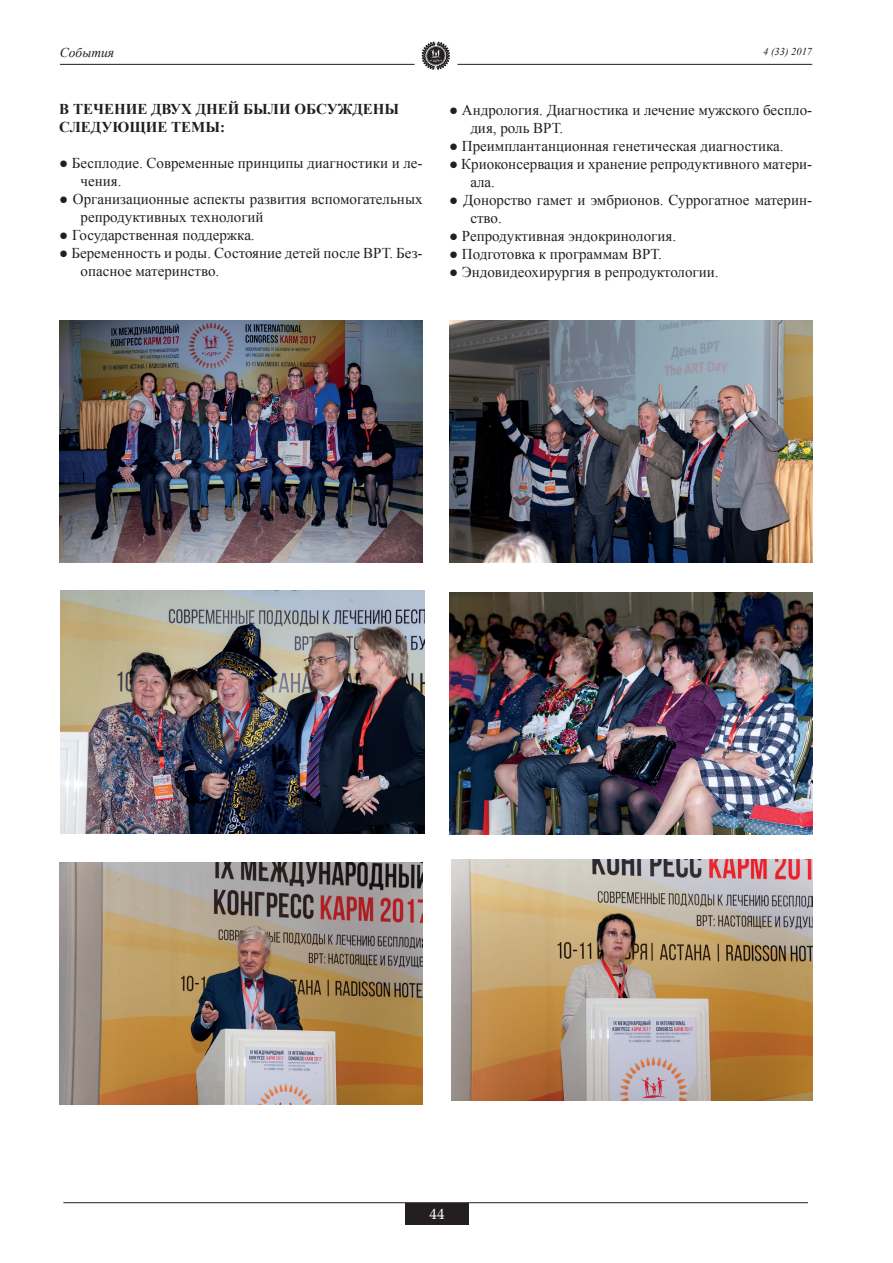
<style>
.page{position:relative;width:893px;height:1263px;background:#fff}
.page>*{position:absolute;margin:0;border:0;box-sizing:border-box;transform-origin:0 0}
.t1{font:15px/18px "Times New Roman";color:#231f20}
.t2{font:700 15px/18px "Times New Roman";color:#231f20}
.t3{font:15px "Palatino Linotype";color:#fff}
.t4{font:italic 13.5px "Times New Roman";color:#231f20}
.t5{font:italic 10.5px "Times New Roman";color:#231f20}
</style>
<div class="page">
<hr style="left:60px;top:64px;width:355px;height:1px;background:#231f20">
<hr style="left:457px;top:64px;width:355px;height:1px;background:#231f20">
<hr style="left:63px;top:1202px;width:745px;height:1px;background:#231f20">
<div style="left:405px;top:1203px;width:64px;height:22px;background:#231f20"></div>
<svg style="left:422px;top:41px;width:28px;height:29px"></svg>
<img style="left:449px;top:593px;width:363px;height:242px">
<img style="left:59px;top:321px;width:364px;height:242px">
<img style="left:449px;top:321px;width:363px;height:242px">
<img style="left:451px;top:860px;width:361px;height:240px">
<img style="left:61px;top:591px;width:363px;height:242px">
<img style="left:59px;top:862px;width:364px;height:242px">
<p class="t4" style="left:60px;top:43px;width:56px">События</p>
<p class="t5" style="left:763px;top:44px;width:50px">4 (33) 2017</p>
<p class="t2" style="left:59px;top:100px;width:341px">В ТЕЧЕНИЕ ДВУХ ДНЕЙ БЫЛИ ОБСУЖДЕНЫ<br>СЛЕДУЮЩИЕ ТЕМЫ:</p>
<p class="t1" style="left:81px;top:154px;width:343px;text-indent:-21px">● Бесплодие. Современные принципы диагностики и ле&shy;чения.</p>
<p class="t1" style="left:81px;top:190px;width:343px;text-indent:-21px">● Организационные аспекты развития вспомогательных репродуктивных технологий</p>
<p class="t1" style="left:59px;top:226px;width:197px">● Государственная поддержка.</p>
<p class="t1" style="left:81px;top:244px;width:343px;text-indent:-21px">● Беременность и роды. Состояние детей после ВРТ. Без&shy;опасное материнство.</p>
<p class="t1" style="left:470px;top:100px;width:343px;text-indent:-21px">● Андрология. Диагностика и лечение мужского беспло&shy;дия, роль ВРТ.</p>
<p class="t1" style="left:449px;top:136px;width:336px">● Преимплантанционная генетическая диагностика.</p>
<p class="t1" style="left:470px;top:154px;width:343px;text-indent:-21px">● Криоконсервация и хранение репродуктивного матери&shy;ала.</p>
<p class="t1" style="left:470px;top:190px;width:343px;text-indent:-21px">● Донорство гамет и эмбрионов. Суррогатное материн&shy;ство.</p>
<p class="t1" style="left:449px;top:226px;width:228px">● Репродуктивная эндокринология.</p>
<p class="t1" style="left:449px;top:244px;width:214px">● Подготовка к программам ВРТ.</p>
<p class="t1" style="left:449px;top:262px;width:271px">● Эндовидеохирургия в репродуктологии.</p>
<p class="t3" style="left:429px;top:1203px;width:16px">44</p>
</div>
